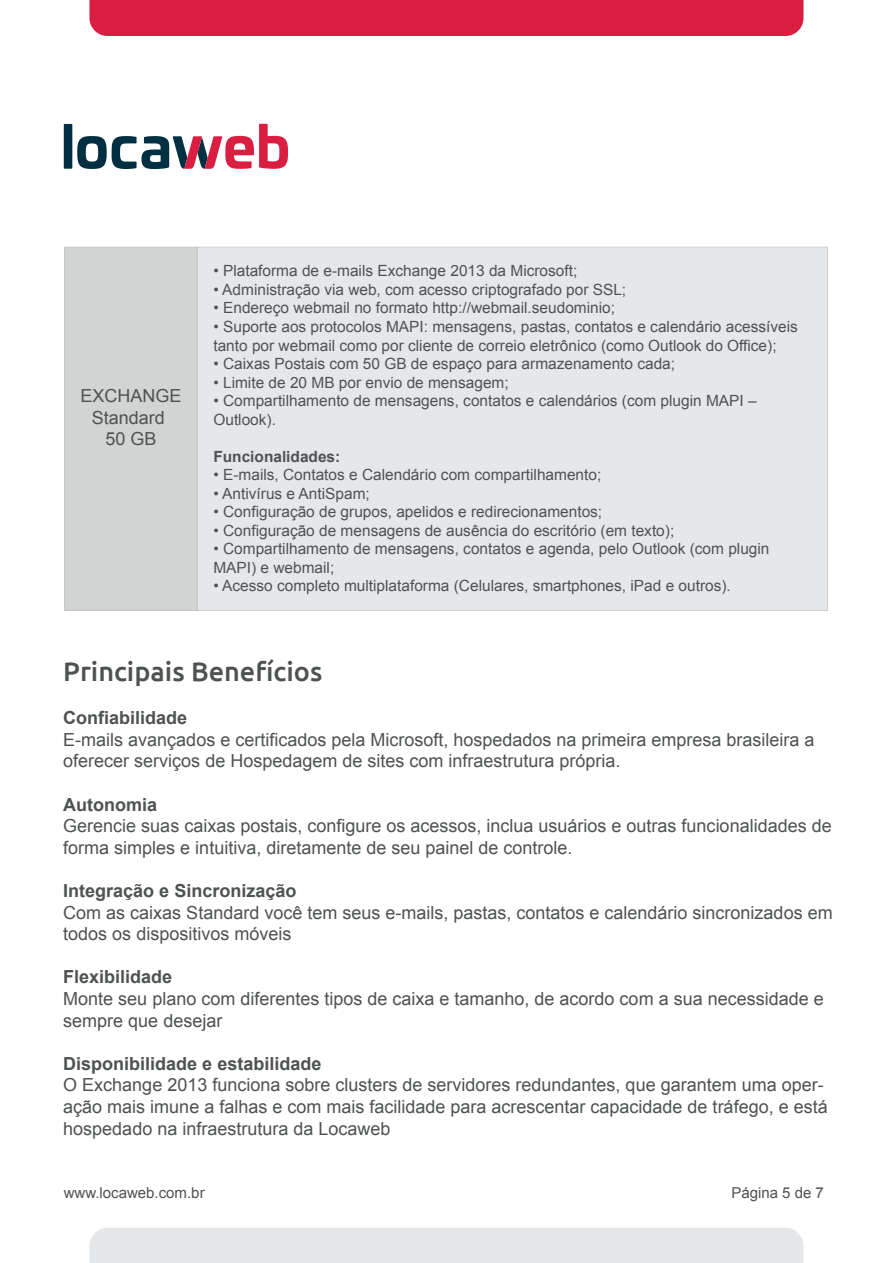
<style>
.page{position:relative;width:893px;height:1263px;background:#fff}
.page>*{position:absolute;margin:0;border:0;box-sizing:border-box;transform-origin:0 0}
.t1{font:500 27px "Ubuntu";color:#4f5252}
.t2{font:18px/21.6px "Arial";color:#4f5252}
.t3{font:700 18px "Arial";color:#4f5252}
.t4{font:15.45px/18.5px "Arial";color:#4f5252}
.t5{font:700 15.45px "Arial";color:#4f5252}
.t6{font:15px "Arial";color:#4f5252}
</style>
<div class="page">
<div style="left:64px;top:124px;width:8px;height:45px;background:#003042"></div>
<svg style="left:77px;top:124px;width:211px;height:45px"></svg>
<div style="left:89px;top:0;width:714px;height:36px;background:#da1e42"></div>
<div style="left:89px;top:1228px;width:714px;height:35px;background:#e6e7e9"></div>
<div style="left:197px;top:247px;width:631px;height:364px;background:#e6e7e9"></div>
<div style="left:64px;top:247px;width:133px;height:364px;background:#d2d4d3"></div>
<p class="t2" style="left:80px;top:385px;width:103px;text-align:center">EXCHANGE<br>Standard<br>50 GB</p>
<p class="t4" style="left:213px;top:262px;width:365px">• Plataforma de e-mails Exchange 2013 da Microsoft;</p>
<p class="t4" style="left:213px;top:280px;width:414px">• Administração via web, com acesso criptografado por SSL;</p>
<p class="t4" style="left:213px;top:299px;width:403px">• Endereço webmail no formato http://webmail.seudominio;</p>
<p class="t4" style="left:213px;top:317px;width:586px">• Suporte aos protocolos MAPI: mensagens, pastas, contatos e calendário acessíveis tanto por webmail como por cliente de correio eletrônico (como Outlook do Office);</p>
<p class="t4" style="left:213px;top:354px;width:463px">• Caixas Postais com 50 GB de espaço para armazenamento cada;</p>
<p class="t4" style="left:213px;top:373px;width:297px">• Limite de 20 MB por envio de mensagem;</p>
<p class="t4" style="left:213px;top:392px;width:545px">• Compartilhamento de mensagens, contatos e calendários (com plugin MAPI –<br>Outlook).</p>
<p class="t5" style="left:213px;top:446px;width:128px">Funcionalidades:</p>
<p class="t4" style="left:213px;top:466px;width:389px">• E-mails, Contatos e Calendário com compartilhamento;</p>
<p class="t4" style="left:213px;top:484px;width:158px">• Antivírus e AntiSpam;</p>
<p class="t4" style="left:213px;top:503px;width:390px">• Configuração de grupos, apelidos e redirecionamentos;</p>
<p class="t4" style="left:213px;top:521px;width:462px">• Configuração de mensagens de ausência do escritório (em texto);</p>
<p class="t4" style="left:213px;top:540px;width:558px">• Compartilhamento de mensagens, contatos e agenda, pelo Outlook (com plugin<br>MAPI) e webmail;</p>
<p class="t4" style="left:213px;top:577px;width:519px">• Acesso completo multiplataforma (Celulares, smartphones, iPad e outros).</p>
<h1 class="t1" style="left:63px;top:654px;width:261px">Principais Benefícios</h1>
<p class="t3" style="left:63px;top:706px;width:126px">Confiabilidade</p>
<p class="t2" style="left:63px;top:729px;width:753px">E-mails avançados e certificados pela Microsoft, hospedados na primeira empresa brasileira a oferecer serviços de Hospedagem de sites com infraestrutura própria.</p>
<p class="t3" style="left:63px;top:792px;width:95px">Autonomia</p>
<p class="t2" style="left:63px;top:815px;width:770px">Gerencie suas caixas postais, configure os acessos, inclua usuários e outras funcionalidades de forma simples e intuitiva, diretamente de seu painel de controle.</p>
<p class="t3" style="left:63px;top:879px;width:235px">Integração e Sincronização</p>
<p class="t2" style="left:63px;top:902px;width:771px">Com as caixas Standard você tem seus e-mails, pastas, contatos e calendário sincronizados em todos os dispositivos móveis</p>
<p class="t3" style="left:63px;top:965px;width:111px">Flexibilidade</p>
<p class="t2" style="left:63px;top:988px;width:762px">Monte seu plano com diferentes tipos de caixa e tamanho, de acordo com a sua necessidade e sempre que desejar</p>
<p class="t3" style="left:63px;top:1051px;width:260px">Disponibilidade e estabilidade</p>
<p class="t2" style="left:63px;top:1074px;width:766px">O Exchange 2013 funciona sobre clusters de servidores redundantes, que garantem uma oper&shy;ação mais imune a falhas e com mais facilidade para acrescentar capacidade de tráfego, e está hospedado na infraestrutura da Locaweb</p>
<p class="t6" style="left:64px;top:1183px;width:142px">www.locaweb.com.br</p>
<p class="t6" style="left:731px;top:1183px;width:94px">Página 5 de 7</p>
</div>
